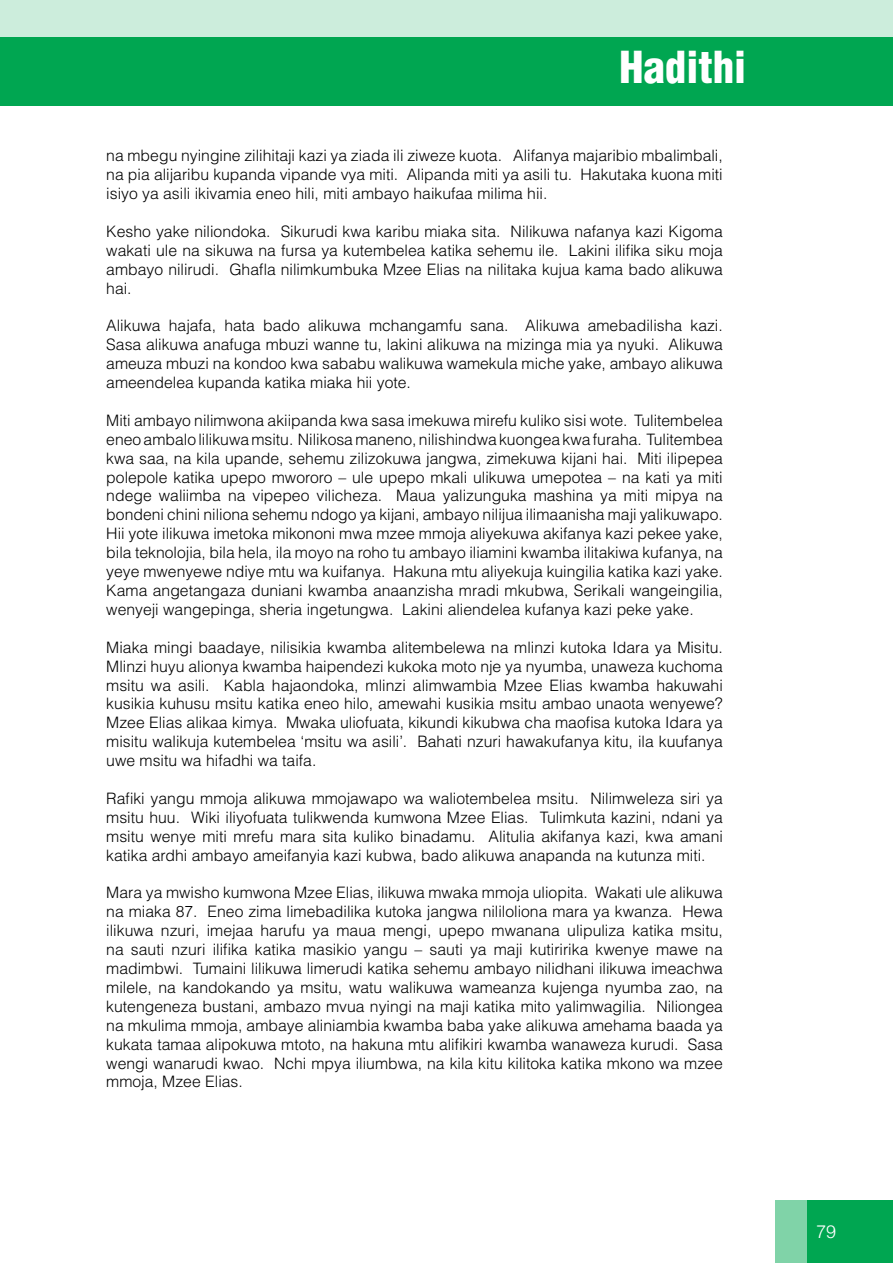
<style>
.page{position:relative;width:893px;height:1263px;background:#fff}
.page>*{position:absolute;margin:0;border:0;box-sizing:border-box;transform-origin:0 0}
.t1{font:900 condensed 43.05px "Helvetica";color:#fff}
.t2{font:300 18px "Helvetica";color:#fff}
.t3{font:300 15.75px/18.9px "Helvetica";color:#000;text-align:justify}
</style>
<div class="page">
<div style="left:0;top:0;width:893px;height:69px;background:#cceddc"></div>
<div style="left:775px;top:1200px;width:85px;height:63px;background:#80d3a8"></div>
<div style="left:0;top:37px;width:893px;height:68px;background:#00a651"></div>
<div style="left:808px;top:1200px;width:85px;height:63px;background:#00a651"></div>
<h1 class="t1" style="left:619px;top:40px;width:128px">Hadithi</h1>
<p class="t3" style="left:106px;top:146px;width:618px">na mbegu nyingine zilihitaji kazi ya ziada ili ziweze kuota. Alifanya majaribio mbalimbali, na pia alijaribu kupanda vipande vya miti. Alipanda miti ya asili tu. Hakutaka kuona miti isiyo ya asili ikivamia eneo hili, miti ambayo haikufaa milima hii.</p>
<p class="t3" style="left:106px;top:221px;width:618px">Kesho yake niliondoka. Sikurudi kwa karibu miaka sita. Nilikuwa nafanya kazi Kigoma wakati ule na sikuwa na fursa ya kutembelea katika sehemu ile. Lakini ilifika siku moja ambayo nilirudi. Ghafla nilimkumbuka Mzee Elias na nilitaka kujua kama bado alikuwa hai.</p>
<p class="t3" style="left:106px;top:316px;width:618px">Alikuwa hajafa, hata bado alikuwa mchangamfu sana. Alikuwa amebadilisha kazi.<br>Sasa alikuwa anafuga mbuzi wanne tu, lakini alikuwa na mizinga mia ya nyuki. Alikuwa ameuza mbuzi na kondoo kwa sababu walikuwa wamekula miche yake, ambayo alikuwa ameendelea kupanda katika miaka hii yote.</p>
<p class="t3" style="left:106px;top:410px;width:618px">Miti ambayo nilimwona akiipanda kwa sasa imekuwa mirefu kuliko sisi wote. Tulitembelea eneo ambalo lilikuwa msitu. Nilikosa maneno, nilishindwa kuongea kwa furaha. Tulitembea kwa saa, na kila upande, sehemu zilizokuwa jangwa, zimekuwa kijani hai. Miti ilipepea polepole katika upepo mwororo – ule upepo mkali ulikuwa umepotea – na kati ya miti ndege waliimba na vipepeo vilicheza. Maua yalizunguka mashina ya miti mipya na bondeni chini niliona sehemu ndogo ya kijani, ambayo nilijua ilimaanisha maji yalikuwapo.<br>Hii yote ilikuwa imetoka mikononi mwa mzee mmoja aliyekuwa akifanya kazi pekee yake, bila teknolojia, bila hela, ila moyo na roho tu ambayo iliamini kwamba ilitakiwa kufanya, na yeye mwenyewe ndiye mtu wa kuifanya. Hakuna mtu aliyekuja kuingilia katika kazi yake.<br>Kama angetangaza duniani kwamba anaanzisha mradi mkubwa, Serikali wangeingilia, wenyeji wangepinga, sheria ingetungwa. Lakini aliendelea kufanya kazi peke yake.</p>
<p class="t3" style="left:106px;top:637px;width:618px">Miaka mingi baadaye, nilisikia kwamba alitembelewa na mlinzi kutoka Idara ya Misitu.<br>Mlinzi huyu alionya kwamba haipendezi kukoka moto nje ya nyumba, unaweza kuchoma msitu wa asili. Kabla hajaondoka, mlinzi alimwambia Mzee Elias kwamba hakuwahi kusikia kuhusu msitu katika eneo hilo, amewahi kusikia msitu ambao unaota wenyewe?<br>Mzee Elias alikaa kimya. Mwaka uliofuata, kikundi kikubwa cha maofisa kutoka Idara ya misitu walikuja kutembelea ‘msitu wa asili’. Bahati nzuri hawakufanya kitu, ila kuufanya uwe msitu wa hifadhi wa taifa.</p>
<p class="t3" style="left:106px;top:788px;width:618px">Rafiki yangu mmoja alikuwa mmojawapo wa waliotembelea msitu. Nilimweleza siri ya msitu huu. Wiki iliyofuata tulikwenda kumwona Mzee Elias. Tulimkuta kazini, ndani ya msitu wenye miti mrefu mara sita kuliko binadamu. Alitulia akifanya kazi, kwa amani katika ardhi ambayo ameifanyia kazi kubwa, bado alikuwa anapanda na kutunza miti.</p>
<p class="t3" style="left:106px;top:883px;width:618px">Mara ya mwisho kumwona Mzee Elias, ilikuwa mwaka mmoja uliopita. Wakati ule alikuwa na miaka 87. Eneo zima limebadilika kutoka jangwa nililoliona mara ya kwanza. Hewa ilikuwa nzuri, imejaa harufu ya maua mengi, upepo mwanana ulipuliza katika msitu, na sauti nzuri ilifika katika masikio yangu – sauti ya maji kutiririka kwenye mawe na madimbwi. Tumaini lilikuwa limerudi katika sehemu ambayo nilidhani ilikuwa imeachwa milele, na kandokando ya msitu, watu walikuwa wameanza kujenga nyumba zao, na kutengeneza bustani, ambazo mvua nyingi na maji katika mito yalimwagilia. Niliongea na mkulima mmoja, ambaye aliniambia kwamba baba yake alikuwa amehama baada ya kukata tamaa alipokuwa mtoto, na hakuna mtu alifikiri kwamba wanaweza kurudi. Sasa wengi wanarudi kwao. Nchi mpya iliumbwa, na kila kitu kilitoka katika mkono wa mzee mmoja, Mzee Elias.</p>
<p class="t2" style="left:816px;top:1221px;width:22px">79</p>
</div>
